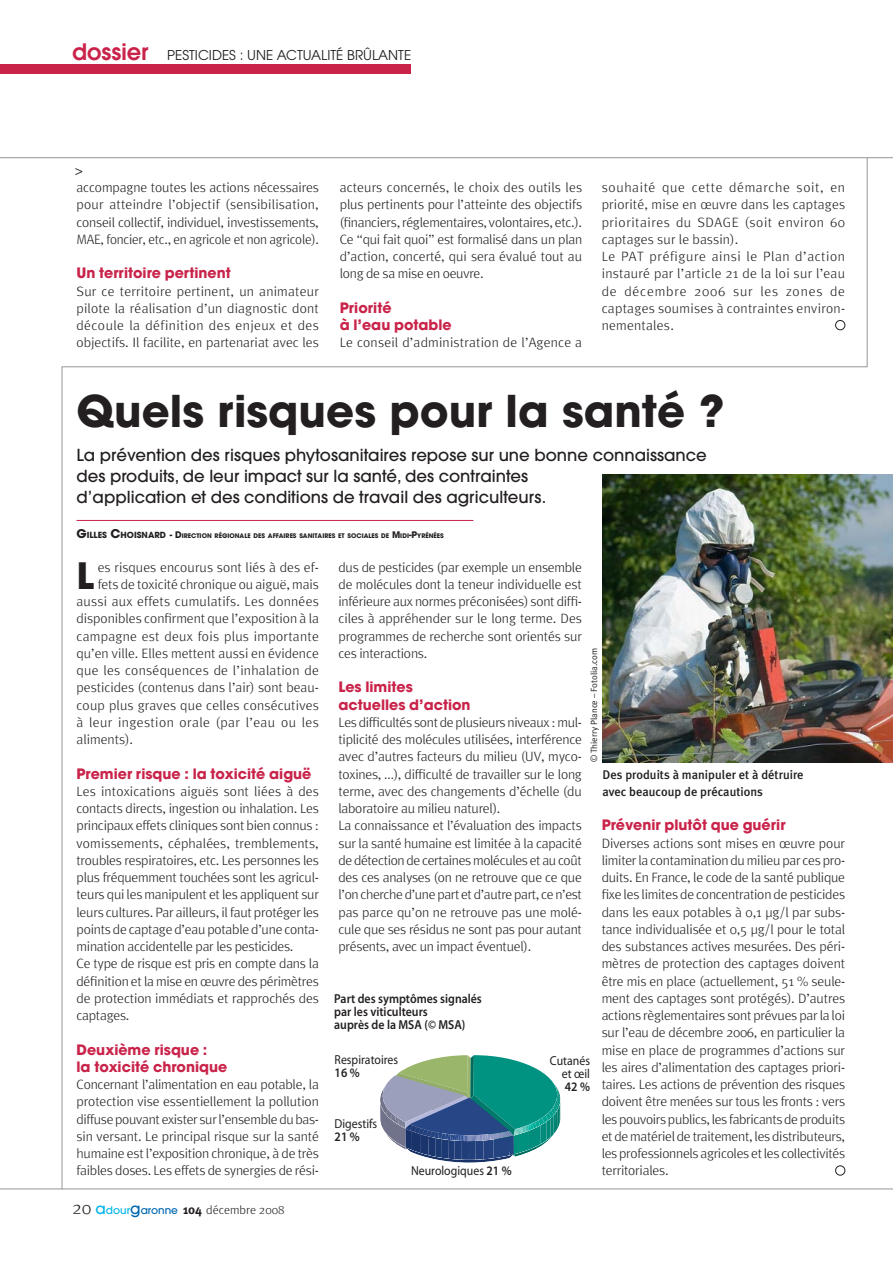
<style>
.page{position:relative;width:893px;height:1263px;background:#fff}
.page>*{position:absolute;margin:0;border:0;box-sizing:border-box;transform-origin:0 0}
.t1{font:700 43.5px "Avant Garde";color:#231f20}
.t2{font:700 36px "Avant Garde";color:#231f20}
.t3{font:500 16.5px/21px "Avant Garde";color:#231f20}
.t4{font:700 14.25px/17.2px "Avant Garde";color:#c9234a}
.t5{font:300 13.5px/17.2px "Meta";letter-spacing:-.015em;color:#231f20;text-align:justify}
.t6{font:300 13.5px/17.2px "Meta";letter-spacing:.02em;color:#231f20}
.t7{font:300 13.5px "Meta";letter-spacing:.015em;color:#231f20}
.t8{font:13.5px "Avant Garde";color:#231f20}
.t9{font:300 13.5px "Meta";letter-spacing:.01em;color:#231f20}
.t10{font:300 13.5px "Meta";letter-spacing:.03em;color:#231f20}
.t11{font:300 13.5px "Meta";letter-spacing:.005em;color:#231f20}
.t12{font:600 13.05px/13px "Myriad Pro";color:#231f20;scale:.91 1}
.t13{font:13.05px/13px "Myriad Pro";color:#231f20;text-align:right;scale:.91 1}
.t14{font:13.05px "Myriad";color:#231f20;scale:.91 1}
.t15{font:500 12.6px/17.2px "Meta Plus";color:#231f20}
.t16{font:300 12px "Meta";color:#231f20}
.t17{font:9px "Meta Plus Normal";color:#231f20}
.t18{font:700 6.3px "Avant Garde";color:#231f20}
.s1{font-weight:600;font-size:22.5px;color:#c9234a}
.s2{font-size:12px}
.s3{font-size:8.4px}
.s4{font-size:9px}
.s5{font-size:18px}
.s6{font-family:"Avant Garde";font-weight:500;font-size:15px;color:#00b4ea}
.s7{font-family:"Avant Garde";font-weight:500;font-size:10.5px;color:#00b4ea}
.s8{font-family:"Avant Garde";font-weight:500;font-size:15px;color:#0067b1}
.s9{font-family:"Avant Garde";font-weight:500;font-size:10.5px;color:#0067b1}
.s10{font-family:"Meta Plus";font-weight:700;font-size:12.75px}
.s11{font-family:"Myriad Pro";font-weight:600}
</style>
<div class="page">
<hr style="left:62px;top:367px;width:1px;height:822px;background:#939598">
<hr style="left:867px;top:158px;width:1px;height:209px;background:#939598">
<hr style="left:0;top:157px;width:893px;height:1px;background:#939598">
<hr style="left:62px;top:366px;width:805px;height:1px;background:#939598">
<hr style="left:0;top:1188px;width:893px;height:1px;background:#939598">
<div style="left:835px;top:1165px;width:10px;height:10px;border:1px solid #231f20;border-radius:50%"></div>
<div style="left:835px;top:320px;width:10px;height:10px;border:1px solid #231f20;border-radius:50%"></div>
<div style="left:0;top:64px;width:411px;height:10px;background:#c9234a"></div>
<hr style="left:77px;top:520px;width:396px;height:1px;background:#c9234a">
<img style="left:602px;top:474px;width:291px;height:289px">
<svg style="left:380px;top:1055px;width:181px;height:108px"></svg>
<p class="t8" style="left:72px;top:50px;width:340px"><span class="s1">dossier</span> PESTICIDES : UNE ACTUALITÉ BRÛLANTE</p>
<p class="t8" style="left:75px;top:165px;width:10px">&gt;</p>
<p class="t5" style="left:77px;top:180px;width:244px">accompagne toutes les actions nécessaires pour atteindre l’objectif (sensibilisation, conseil collectif, individuel, investissements, MAE, foncier, etc., en agricole et non agricole).</p>
<p class="t4" style="left:77px;top:266px;width:156px">Un territoire pertinent</p>
<p class="t5" style="left:77px;top:284px;width:244px">Sur ce territoire pertinent, un animateur pilote la réalisation d’un diagnostic dont découle la définition des enjeux et des objectifs. Il facilite, en partenariat avec les</p>
<p class="t5" style="left:340px;top:180px;width:244px">acteurs concernés, le choix des outils les plus pertinents pour l’atteinte des objectifs (financiers, réglementaires, volontaires, etc.).<br>Ce “qui fait quoi” est formalisé dans un plan d’action, concerté, qui sera évalué tout au long de sa mise en oeuvre.</p>
<p class="t4" style="left:340px;top:300px;width:114px">Priorité<br>à l’eau potable</p>
<p class="t7" style="left:340px;top:338px;width:244px">Le conseil d’administration de l’Agence a</p>
<p class="t6" style="left:602px;top:180px;width:245px">souhaité que cette démarche soit, en priorité, mise en œuvre dans les captages prioritaires du SDAGE (soit environ 60 captages sur le bassin).<br>Le PAT préfigure ainsi le Plan d’action instauré par l’article 21 de la loi sur l’eau de décembre 2006 sur les zones de captages soumises à contraintes environ&shy;nementales.</p>
<h1 class="t1" style="left:77px;top:395px;width:649px">Quels risques pour la santé ?</h1>
<p class="t3" style="left:77px;top:446px;width:632px">La prévention des risques phytosanitaires repose sur une bonne connaissance des produits, de leur impact sur la santé, des contraintes<br>d’application et des conditions de travail des agriculteurs.</p>
<p class="t18" style="left:77px;top:534px;width:369px"><span class="s2">G</span><span class="s3">ILLES</span> <span class="s2">C</span><span class="s3">HOISNARD</span> <span class="s4">- D</span>IRECTION RÉGIONALE DES AFFAIRES SANITAIRES ET SOCIALES DE <span class="s4">M</span>IDI<span class="s4">-P</span>YRÉNÉES</p>
<h2 class="t2" style="left:77px;top:562px;width:19px">L</h2>
<p class="t11" style="left:98px;top:562px;width:223px">es risques encourus sont liés à des ef-</p>
<p class="t5" style="left:98px;top:577px;width:223px">fets de toxicité chronique ou aiguë, mais</p>
<p class="t7" style="left:77px;top:596px;width:244px">aussi aux effets cumulatifs. Les données</p>
<p class="t5" style="left:77px;top:611px;width:244px">disponibles confirment que l’exposition à la</p>
<p class="t6" style="left:77px;top:629px;width:244px">campagne est deux fois plus importante</p>
<p class="t5" style="left:77px;top:646px;width:244px">qu’en ville. Elles mettent aussi en évidence</p>
<p class="t6" style="left:77px;top:663px;width:244px">que les conséquences de l’inhalation de</p>
<p class="t5" style="left:77px;top:680px;width:244px">pesticides (contenus dans l’air) sont beau-</p>
<p class="t9" style="left:77px;top:700px;width:244px">coup plus graves que celles consécutives</p>
<p class="t10" style="left:77px;top:717px;width:244px">à leur ingestion orale (par l’eau ou les</p>
<p class="t5" style="left:77px;top:732px;width:58px">aliments).</p>
<p class="t4" style="left:77px;top:766px;width:236px">Premier risque : la toxicité aiguë</p>
<p class="t5" style="left:77px;top:784px;width:244px;text-align:left">Les intoxications aiguës sont liées à des contacts directs, ingestion ou inhalation. Les principaux effets cliniques sont bien connus : vomissements, céphalées, tremblements, troubles respiratoires, etc. Les personnes les plus fréquemment touchées sont les agricul&shy;teurs qui les manipulent et les appliquent sur leurs cultures. Par ailleurs, il faut protéger les points de captage d’eau potable d’une conta&shy;mination accidentelle par les pesticides.<br>Ce type de risque est pris en compte dans la définition et la mise en œuvre des périmètres de protection immédiats et rapprochés des captages.</p>
<p class="t4" style="left:77px;top:1042px;width:152px">Deuxième risque :<br>la toxicité chronique</p>
<p class="t5" style="left:77px;top:1077px;width:244px">Concernant l’alimentation en eau potable, la protection vise essentiellement la pollution diffuse pouvant exister sur l’ensemble du bas&shy;sin versant. Le principal risque sur la santé humaine est l’exposition chronique, à de très faibles doses. Les effets de synergies de rési-</p>
<p class="t16" style="left:72px;top:1205px;width:214px"><span class="s5">20</span> <span class="s6">a</span><span class="s7">dour</span><span class="s8">g</span><span class="s9">aronne</span> <span class="s10">104</span> décembre 2008</p>
<p class="t5" style="left:338px;top:560px;width:245px">dus de pesticides (par exemple un ensemble de molécules dont la teneur individuelle est inférieure aux normes préconisées) sont diffi&shy;ciles à appréhender sur le long terme. Des programmes de recherche sont orientés sur ces interactions.</p>
<p class="t4" style="left:338px;top:680px;width:134px">Les limites actuelles d’action</p>
<p class="t5" style="left:338px;top:715px;width:245px;text-align:left">Les difficultés sont de plusieurs niveaux : mul&shy;tiplicité des molécules utilisées, interférence avec d’autres facteurs du milieu (UV, myco&shy;toxines, …), difficulté de travailler sur le long terme, avec des changements d’échelle (du laboratoire au milieu naturel).<br>La connaissance et l’évaluation des impacts sur la santé humaine est limitée à la capacité de détection de certaines molécules et au coût des ces analyses (on ne retrouve que ce que l’on cherche d’une part et d’autre part, ce n’est pas parce qu’on ne retrouve pas une molé&shy;cule que ses résidus ne sont pas pour autant présents, avec un impact éventuel).</p>
<p class="t17" style="left:591px;top:762px;width:116px;rotate:-90deg">© Thierry Plance – Fotolia.com</p>
<p class="t15" style="left:602px;top:766px;width:203px">Des produits à manipuler et à détruire avec beaucoup de précautions</p>
<p class="t4" style="left:602px;top:818px;width:185px">Prévenir plutôt que guérir</p>
<p class="t5" style="left:602px;top:836px;width:245px">Diverses actions sont mises en œuvre pour limiter la contamination du milieu par ces pro&shy;duits. En France, le code de la santé publique fixe les limites de concentration de pesticides dans les eaux potables à 0,1 μg/l par subs&shy;tance individualisée et 0,5 μg/l pour le total des substances actives mesurées. Des péri&shy;mètres de protection des captages doivent être mis en place (actuellement, 51 % seule&shy;ment des captages sont protégés). D’autres actions règlementaires sont prévues par la loi sur l’eau de décembre 2006, en particulier la mise en place de programmes d’actions sur les aires d’alimentation des captages priori&shy;taires. Les actions de prévention des risques doivent être menées sur tous les fronts : vers les pouvoirs publics, les fabricants de produits et de matériel de traitement, les distributeurs, les professionnels agricoles et les collectivités territoriales.</p>
<p class="t12" style="left:334px;top:993px;width:164px">Part des symptômes signalés par les viticulteurs<br>auprès de la MSA (© MSA)</p>
<p class="t13" style="left:335px;top:1054px;width:71px">Respiratoires</p>
<p class="t12" style="left:335px;top:1067px;width:29px">16 %</p>
<p class="t13" style="left:550px;top:1055px;width:46px">Cutanés et œil</p>
<p class="t12" style="left:565px;top:1081px;width:29px">42 %</p>
<p class="t13" style="left:335px;top:1118px;width:48px">Digestifs</p>
<p class="t12" style="left:335px;top:1131px;width:29px">21 %</p>
<p class="t14" style="left:411px;top:1166px;width:112px">Neurologiques <span class="s11">21 %</span></p>
</div>
